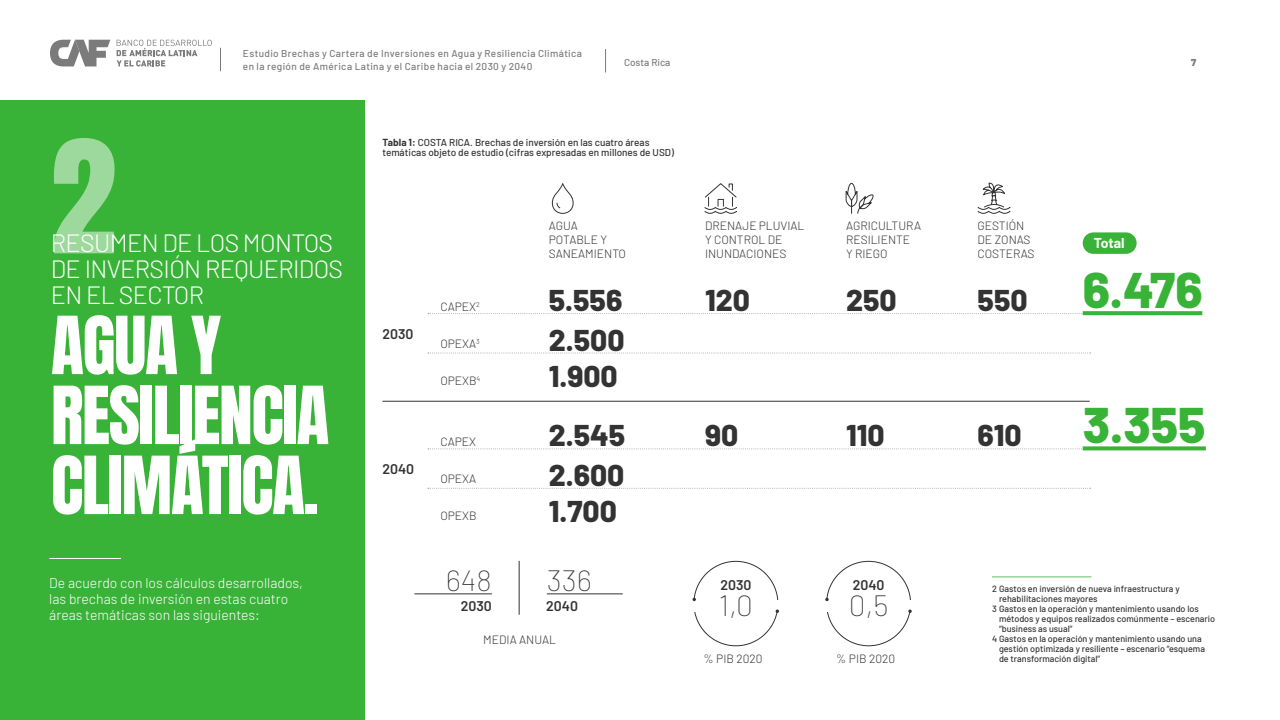
<style>
.page{position:relative;width:1280px;height:720px;background:#fff}
.page>*{position:absolute;margin:0;border:0;box-sizing:border-box;transform-origin:0 0}
.t1{font:133.7px "Anton";color:#fff}
.t2{font:68px/70px "Anton";letter-spacing:-.02em;color:#fff}
.t3{font:800 50px "Barlow";color:#38b337}
.t4{font:800 30px "Barlow";color:#333}
.t5{font:100 30px "Barlow";color:#333}
.t6{font:300 25px/26px "Barlow";letter-spacing:-.025em;color:#fff}
.t7{font:300 14px/16px "Barlow";color:#fff}
.t8{font:600 14px "Barlow";color:#333}
.t9{font:700 14px "Barlow";letter-spacing:-.005em;color:#fff}
.t10{font:300 12px/14px "Barlow";color:#333}
.t11{font:500 10px/13px "Barlow";letter-spacing:.035em;color:#7c7b7b}
.t12{font:500 10px/10px "Barlow";color:#333}
.t13{font:500 10px "Barlow";color:#7c7b7b}
.t14{font:900 10px "Barlow";color:#7c7b7b}
.t15{font:500 9px "Barlow";color:#333}
.s1{font-weight:700}
</style>
<div class="page">
<div style="left:0;top:100px;width:364px;height:620px;background:#38b337"></div>
<svg style="left:220px;top:48px;width:1px;height:23px"></svg>
<svg style="left:605px;top:49px;width:1px;height:23px"></svg>
<svg style="left:50px;top:40px;width:60px;height:26px"></svg>
<svg style="left:117px;top:40px;width:95px;height:26px"></svg>
<hr style="left:49px;top:558px;width:72px;height:1px;background:#fff">
<svg style="left:428px;top:313px;width:655px;height:1px"></svg>
<svg style="left:428px;top:448px;width:655px;height:1px"></svg>
<svg style="left:428px;top:353px;width:663px;height:1px"></svg>
<svg style="left:428px;top:488px;width:663px;height:1px"></svg>
<hr style="left:382px;top:401px;width:708px;height:1px;background:#333">
<svg style="left:1083px;top:311px;width:119px;height:4px"></svg>
<svg style="left:1083px;top:446px;width:123px;height:4px"></svg>
<hr style="left:414px;top:593px;width:78px;height:1px;background:#333">
<hr style="left:547px;top:593px;width:76px;height:1px;background:#333">
<hr style="left:519px;top:561px;width:1px;height:54px;background:#333">
<svg style="left:845px;top:182px;width:29px;height:32px"></svg>
<svg style="left:977px;top:182px;width:34px;height:32px"></svg>
<svg style="left:704px;top:183px;width:33px;height:31px"></svg>
<svg style="left:551px;top:183px;width:23px;height:31px"></svg>
<div style="left:1083px;top:232px;width:54px;height:22px;background:#38b337;border-radius:11px"></div>
<svg style="left:825px;top:598px;width:4px;height:3px"></svg>
<svg style="left:908px;top:610px;width:4px;height:3px"></svg>
<hr style="left:992px;top:576px;width:99px;height:1px;background:#60c25f">
<p class="t11" style="left:243px;top:46px;width:341px">Estudio Brechas y Cartera de Inversiones en Agua y Resiliencia Climática en la región de América Latina y el Caribe hacia el 2030 y 2040</p>
<p class="t13" style="left:624px;top:55px;width:48px">Costa Rica</p>
<p class="t14" style="left:1191px;top:54px;width:7px">7</p>
<h1 class="t1" style="left:50px;top:129px;width:68px">2</h1>
<h3 class="t6" style="left:51px;top:228px;width:294px">RESUMEN DE LOS MONTOS<br>DE INVERSIÓN REQUERIDOS<br>EN EL SECTOR</h3>
<h2 class="t2" style="left:51px;top:316px;width:280px">AGUA Y<br>RESILIENCIA<br>CLIMÁTICA.</h2>
<h3 class="t7" style="left:49px;top:574px;width:255px">De acuerdo con los cálculos desarrollados, las brechas de inversión en estas cuatro áreas temáticas son las siguientes:</h3>
<p class="t12" style="left:382px;top:137px;width:293px"><span class="s1">Tabla 1:</span> COSTA RICA. Brechas de inversión en las cuatro áreas temáticas objeto de estudio (cifras expresadas en millones de USD)</p>
<h3 class="t8" style="left:382px;top:323px;width:33px">2030</h3>
<h3 class="t8" style="left:382px;top:459px;width:33px">2040</h3>
<h3 class="t10" style="left:440px;top:298px;width:41px">CAPEX<sup>2</sup></h3>
<h3 class="t10" style="left:440px;top:335px;width:41px">OPEXA<sup>3</sup></h3>
<h3 class="t10" style="left:440px;top:372px;width:42px">OPEXB<sup>4</sup></h3>
<h3 class="t10" style="left:440px;top:434px;width:37px">CAPEX</h3>
<h3 class="t10" style="left:440px;top:471px;width:37px">OPEXA</h3>
<h3 class="t10" style="left:440px;top:508px;width:38px">OPEXB</h3>
<h3 class="t5" style="left:446px;top:559px;width:47px">648</h3>
<h3 class="t8" style="left:461px;top:595px;width:33px">2030</h3>
<h3 class="t10" style="left:549px;top:218px;width:79px">AGUA<br>POTABLE Y<br>SANEAMIENTO</h3>
<h3 class="t4" style="left:549px;top:278px;width:75px">5.556</h3>
<h3 class="t4" style="left:549px;top:317px;width:77px">2.500</h3>
<h3 class="t4" style="left:549px;top:354px;width:70px">1.900</h3>
<h3 class="t4" style="left:549px;top:413px;width:78px">2.545</h3>
<h3 class="t4" style="left:549px;top:453px;width:77px">2.600</h3>
<h3 class="t4" style="left:549px;top:489px;width:70px">1.700</h3>
<h3 class="t5" style="left:547px;top:559px;width:47px">336</h3>
<h3 class="t8" style="left:546px;top:595px;width:33px">2040</h3>
<h3 class="t10" style="left:483px;top:632px;width:74px">MEDIA ANUAL</h3>
<h3 class="t10" style="left:705px;top:218px;width:101px">DRENAJE PLUVIAL<br>Y CONTROL DE<br>INUNDACIONES</h3>
<h3 class="t10" style="left:846px;top:218px;width:77px">AGRICULTURA<br>RESILIENTE<br>Y RIEGO</h3>
<h3 class="t10" style="left:978px;top:218px;width:59px">GESTIÓN<br>DE ZONAS<br>COSTERAS</h3>
<h3 class="t4" style="left:705px;top:278px;width:46px">120</h3>
<h3 class="t4" style="left:705px;top:413px;width:35px">90</h3>
<h3 class="t4" style="left:846px;top:278px;width:52px">250</h3>
<h3 class="t4" style="left:978px;top:278px;width:51px">550</h3>
<h3 class="t4" style="left:846px;top:413px;width:40px">110</h3>
<h3 class="t4" style="left:978px;top:413px;width:46px">610</h3>
<h3 class="t9" style="left:1094px;top:233px;width:32px">Total</h3>
<h3 class="t3" style="left:1083px;top:252px;width:121px">6.476</h3>
<h3 class="t3" style="left:1083px;top:388px;width:124px">3.355</h3>
<h3 class="t8" style="left:720px;top:575px;width:33px">2030</h3>
<h3 class="t8" style="left:853px;top:575px;width:33px">2040</h3>
<h3 class="t5" style="left:719px;top:583px;width:36px">1,0</h3>
<h3 class="t5" style="left:849px;top:583px;width:41px">0,5</h3>
<h3 class="t10" style="left:704px;top:651px;width:61px">% PIB 2020</h3>
<h3 class="t10" style="left:836px;top:651px;width:61px">% PIB 2020</h3>
<p class="t15" style="left:992px;top:583px;width:189px">2 Gastos en inversión de nueva infraestructura y</p>
<p class="t15" style="left:999px;top:593px;width:100px">rehabilitaciones mayores</p>
<p class="t15" style="left:992px;top:603px;width:208px">3 Gastos en la operación y mantenimiento usando los</p>
<p class="t15" style="left:999px;top:613px;width:218px">métodos y equipos realizados comúnmente – escenario</p>
<p class="t15" style="left:999px;top:623px;width:75px">“business as usual”</p>
<p class="t15" style="left:992px;top:633px;width:211px">4 Gastos en la operación y mantenimiento usando una</p>
<p class="t15" style="left:999px;top:643px;width:208px">gestión optimizada y resiliente – escenario “esquema</p>
<p class="t15" style="left:999px;top:653px;width:103px">de transformación digital”</p>
</div>
